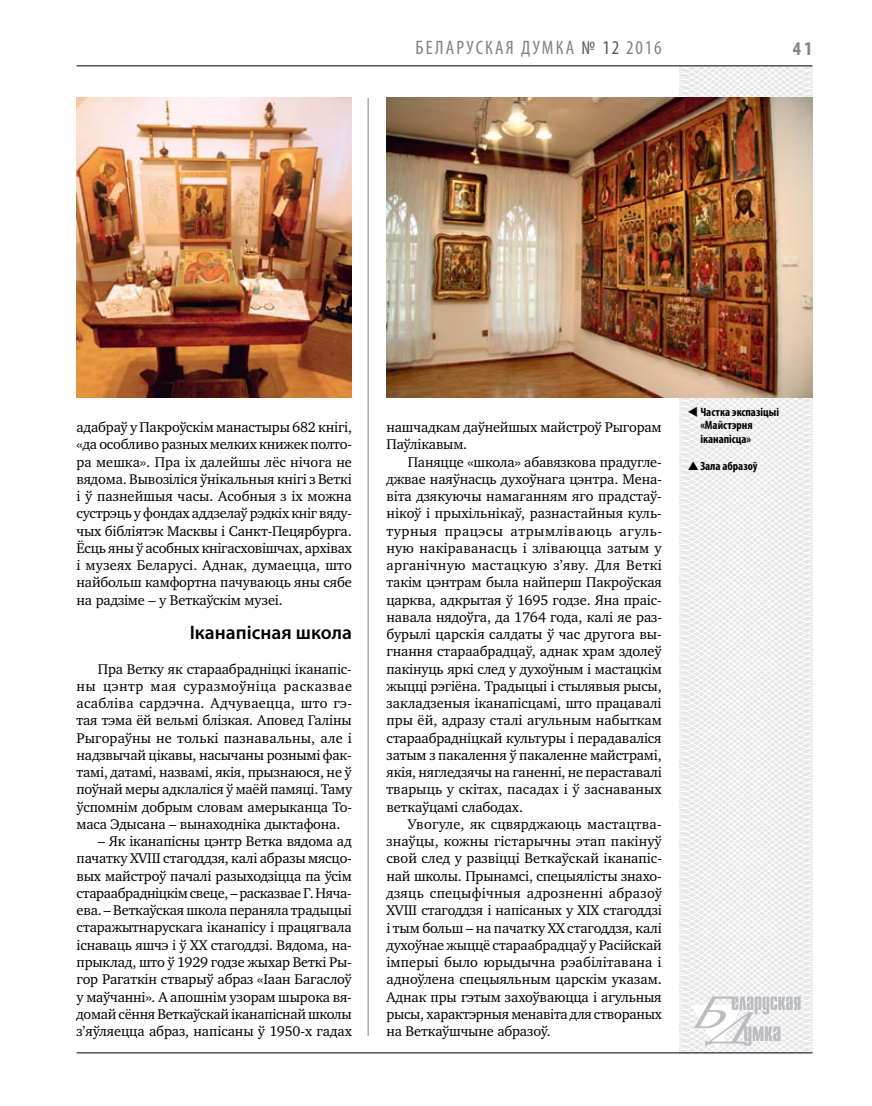
<style>
.page{position:relative;width:872px;height:1106px;background:#fff}
.page>*{position:absolute;margin:0;border:0;box-sizing:border-box;transform-origin:0 0}
.t1{font:condensed 19.5px "Myriad Pro";letter-spacing:.11em;color:#808285}
.t2{font:600 19.5px "Myriad Pro";color:#000}
.t3{font:700 condensed 19.5px "Myriad Pro";color:#808285}
.t4{font:14.4px/17.2px "Charter C";letter-spacing:-.01em;color:#000;text-align:justify}
.t5{font:700 condensed 12px/13.5px "Myriad Pro";color:#000}
.s1{color:#58595b}
</style>
<div class="page">
<hr style="left:368px;top:98px;width:1px;height:938px;background:#808285">
<svg style="left:621px;top:65px;width:192px;height:989px"></svg>
<svg style="left:691px;top:996px;width:109px;height:53px"></svg>
<hr style="left:77px;top:65px;width:735px;height:1px;background:#000">
<hr style="left:77px;top:1052px;width:735px;height:1px;background:#000">
<img style="left:386px;top:97px;width:426px;height:300px">
<img style="left:77px;top:97px;width:275px;height:300px">
<svg style="left:698px;top:416px;width:12px;height:1px"></svg>
<svg style="left:688px;top:461px;width:23px;height:10px"></svg>
<h1 class="t1" style="left:415px;top:36px;width:248px">БЕЛАРУСКАЯ ДУМКА <span class="s1">№ 12</span> 2016</h1>
<h1 class="t3" style="left:793px;top:37px;width:21px">41</h1>
<p class="t4" style="left:77px;top:418px;width:277px">адабраў у Пакроўскім манастыры 682 кнігі, «да особливо разных мелких книжек полто&shy;ра мешка». Пра іх далейшы лёс нічога не вядома. Вывозіліся ўнікальныя кнігі з Веткі і ў пазнейшыя часы. Асобныя з іх можна сустрэць у фондах аддзелаў рэдкіх кніг вяду&shy;чых бібліятэк Масквы і Санкт-Пецярбурга.<br>Ёсць яны ў асобных кнігасховішчах, архівах і музеях Беларусі. Аднак, думаецца, што найбольш камфортна пачуваюць яны сябе на радзіме – у Веткаўскім музеі.</p>
<h1 class="t2" style="left:190px;top:620px;width:164px">Іканапісная школа</h1>
<p class="t4" style="left:77px;top:660px;width:277px;text-align:left;text-indent:21px">Пра Ветку як стараабрадніцкі іканапіс&shy;ны цэнтр мая суразмоўніца расказвае асабліва сардэчна. Адчуваецца, што гэ&shy;тая тэма ёй вельмі блізкая. Аповед Галіны Рыгораўны не толькі пазнавальны, але і надзвычай цікавы, насычаны рознымі фак&shy;тамі, датамі, назвамі, якія, прызнаюся, не ў поўнай меры адклаліся ў маёй памяці. Таму ўспомнім добрым словам амерыканца То&shy;маса Эдысана – вынаходніка дыктафона.</p>
<p class="t4" style="left:77px;top:832px;width:277px;text-indent:21px">– Як іканапісны цэнтр Ветка вядома ад пачатку XVIІІ стагоддзя, калі абразы мясцо&shy;вых майстроў пачалі разыходзіцца па ўсім стараабрадніцкім свеце, – расказвае Г. Няча&shy;ева. – Веткаўская школа пераняла традыцыі старажытнарускага іканапісу і працягвала існаваць яшчэ і ў XX стагоддзі. Вядома, на&shy;прыклад, што ў 1929 годзе жыхар Веткі Ры&shy;гор Рагаткін стварыў абраз «Іаан Багаслоў у маўчанні». А апошнім узорам шырока вя&shy;домай сёння Веткаўскай іканапіснай школы з’яўляецца абраз, напісаны ў 1950-х гадах</p>
<p class="t4" style="left:386px;top:418px;width:277px">нашчадкам даўнейшых майстроў Рыгорам<br>Паўлікавым.</p>
<p class="t4" style="left:386px;top:453px;width:277px;text-indent:21px">Паняцце «школа» абавязкова прадугле&shy;джвае наяўнасць духоўнага цэнтра. Мена&shy;віта дзякуючы намаганням яго прадстаў&shy;нікоў і прыхільнікаў, разнастайныя куль&shy;турныя працэсы атрымліваюць агуль&shy;ную накіраванасць і зліваюцца затым у арганічную мастацкую з’яву. Для Веткі такім цэнтрам была найперш Пакроўская царква, адкрытая ў 1695 годзе. Яна праіс&shy;навала нядоўга, да 1764 года, калі яе раз&shy;бурылі царскія салдаты ў час другога вы&shy;гнання стараабрадцаў, аднак храм здолеў пакінуць яркі след у духоўным і мастацкім жыцці рэгіёна. Традыцыі і стылявыя рысы, закладзеныя іканапісцамі, што працавалі пры ёй, адразу сталі агульным набыткам стараабрадніцкай культуры і перадаваліся затым з пакалення ў пакаленне майстрамі, якія, нягледзячы на ганенні, не пераставалі тварыць у скітах, пасадах і ў заснаваных веткаўцамі слабодах.</p>
<p class="t4" style="left:386px;top:815px;width:277px;text-indent:21px">Увогуле, як сцвярджаюць мастацтва&shy;знаўцы, кожны гістарычны этап пакінуў свой след у развіцці Веткаўскай іканапіс&shy;най школы. Прынамсі, спецыялісты знахо&shy;дзяць спецыфічныя адрозненні абразоў ХVІІІ стагоддзя і напісаных у ХІХ стагоддзі і тым больш – на пачатку ХХ стагоддзя, калі духоўнае жыццё стараабрадцаў у Расійскай імперыі было юрыдычна рэабілітавана і адноўлена спецыяльным царскім указам.<br>Аднак пры гэтым захоўваюцца і агульныя рысы, характэрныя менавіта для створаных на Веткаўшчыне абразоў.</p>
<p class="t5" style="left:700px;top:405px;width:80px;text-indent:-13px">▼ Частка экспазіцыі «Майстэрня іканапісца»</p>
<p class="t5" style="left:700px;top:459px;width:59px">Зала абразоў</p>
</div>
